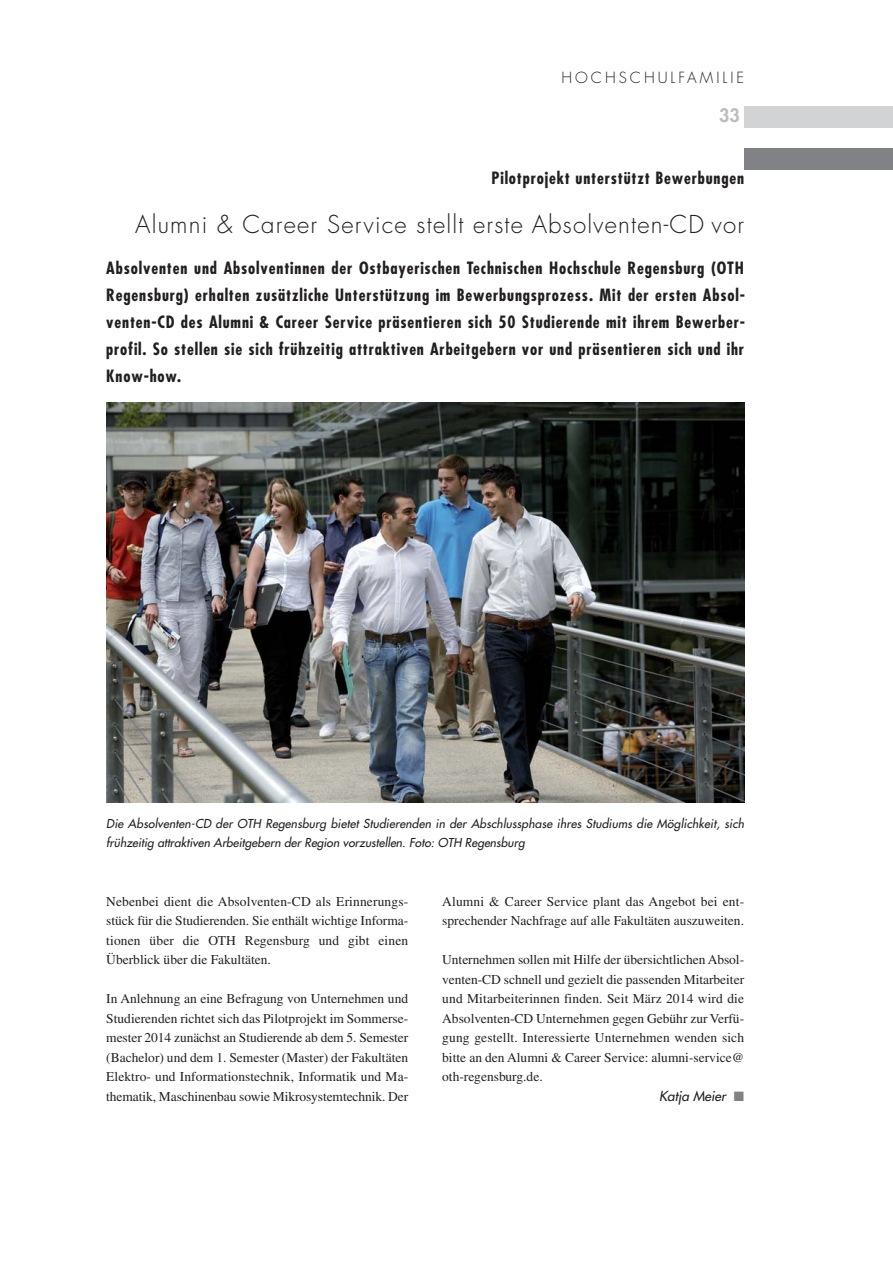
<style>
.page{position:relative;width:893px;height:1263px;background:#fff}
.page>*{position:absolute;margin:0;border:0;box-sizing:border-box;transform-origin:0 0}
.t1{font:300 24px "Futura";letter-spacing:.05em;color:#231f20}
.t2{font:800 18px "Futura";color:#bbbdc0}
.t3{font:700 condensed 16.5px/27px "Futura";letter-spacing:.05em;color:#231f20;text-align:justify}
.t4{font:300 15px "Futura";letter-spacing:.2em;color:#231f20}
.t5{font:13.5px/19.5px "Times";color:#231f20;text-align:justify}
.t6{font:italic 13.5px "Futura";color:#231f20}
.t7{font:italic 12px/19.5px "Futura";letter-spacing:.005em;color:#231f20}
.s1{color:#808285}
</style>
<div class="page">
<div style="left:744px;top:106px;width:149px;height:22px;background:#d1d3d4"></div>
<div style="left:744px;top:149px;width:149px;height:21px;background:#808285"></div>
<img style="left:106px;top:403px;width:638px;height:400px">
<p class="t4" style="left:561px;top:70px;width:184px">HOCHSCHULFAMILIE</p>
<h2 class="t2" style="left:719px;top:107px;width:22px">33</h2>
<p class="t3" style="left:492px;top:166px;width:254px">Pilotprojekt unterstützt Bewerbungen</p>
<h1 class="t1" style="left:135px;top:213px;width:610px">Alumni &amp; Career Service stellt erste Absolventen-CD vor</h1>
<p class="t3" style="left:106px;top:256px;width:640px">Absolventen und Absolventinnen der Ostbayerischen Technischen Hochschule Regensburg (OTH Regensburg) erhalten zusätzliche Unterstützung im Bewerbungsprozess. Mit der ersten Absol&shy;venten-CD des Alumni &amp; Career Service präsentieren sich 50 Studierende mit ihrem Bewerber&shy;profil. So stellen sie sich frühzeitig attraktiven Arbeitgebern vor und präsentieren sich und ihr Know-how.</p>
<p class="t7" style="left:106px;top:814px;width:641px">Die Absolventen-CD der OTH Regensburg bietet Studierenden in der Abschlussphase ihres Studiums die Möglichkeit, sich frühzeitig attraktiven Arbeitgebern der Region vorzustellen. Foto: OTH Regensburg</p>
<p class="t5" style="left:106px;top:893px;width:303px">Nebenbei dient die Absolventen-CD als Erinnerungs&shy;stück für die Studierenden. Sie enthält wichtige Informa&shy;tionen über die OTH Regensburg und gibt einen Überblick über die Fakultäten.</p>
<p class="t5" style="left:106px;top:990px;width:303px">In Anlehnung an eine Befragung von Unternehmen und Studierenden richtet sich das Pilotprojekt im Sommerse&shy;mester 2014 zunächst an Studierende ab dem 5. Semester (Bachelor) und dem 1. Semester (Master) der Fakultäten Elektro- und Informationstechnik, Informatik und Ma&shy;thematik, Maschinenbau sowie Mikrosystemtechnik. Der</p>
<p class="t5" style="left:442px;top:893px;width:303px">Alumni &amp; Career Service plant das Angebot bei ent - sprechender Nachfrage auf alle Fakultäten auszuweiten.</p>
<p class="t5" style="left:442px;top:951px;width:303px">Unternehmen sollen mit Hilfe der übersichtlichen Absol&shy;venten-CD schnell und gezielt die passenden Mitarbeiter und Mitarbeiterinnen finden. Seit März 2014 wird die Absolventen-CD Unternehmen gegen Gebühr zur Verfü&shy;gung gestellt. Interessierte Unternehmen wenden sich bitte an den Alumni &amp; Career Service: alumni-service@ oth-regensburg.de.</p>
<p class="t6" style="left:659px;top:1089px;width:87px">Katja Meier <span class="s1">■</span></p>
</div>
